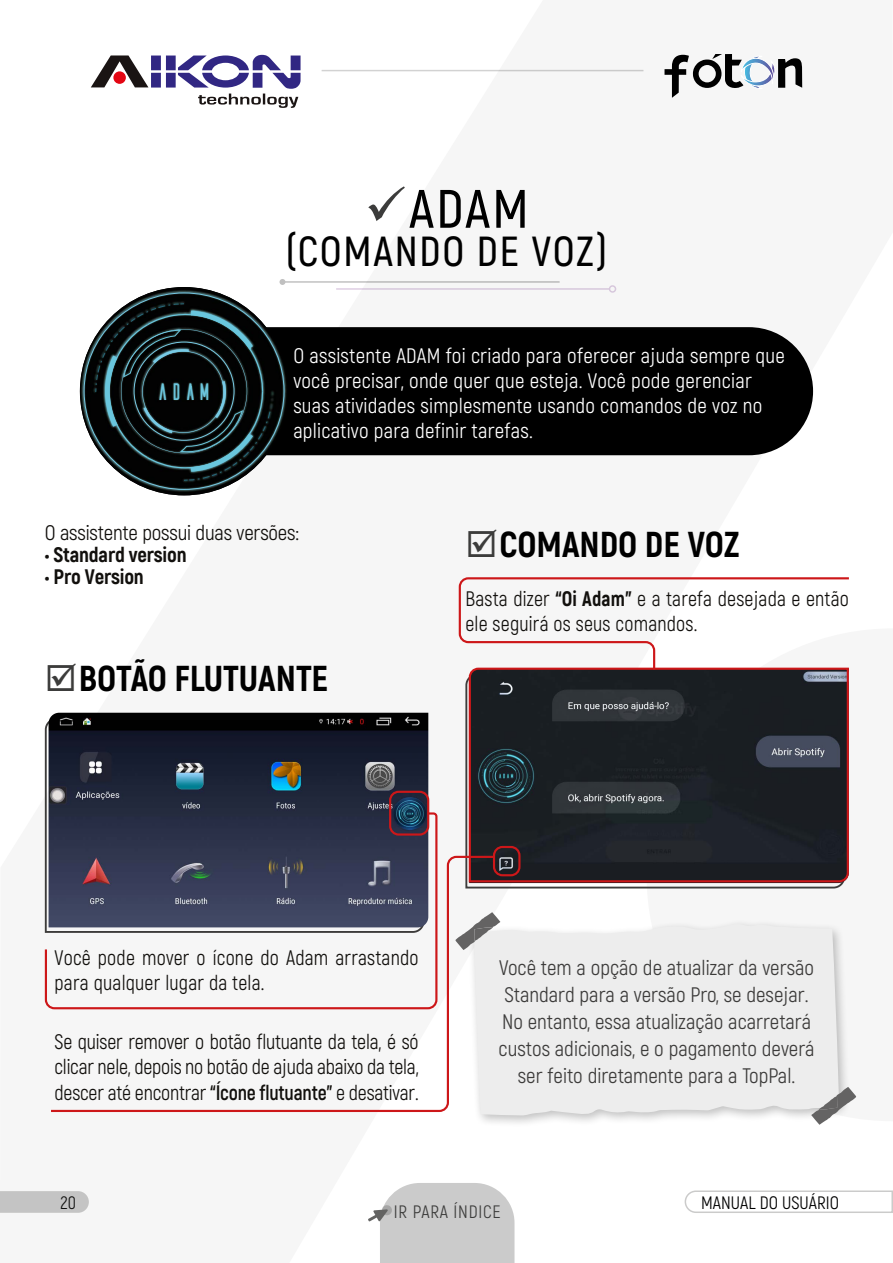
<style>
.page{position:relative;width:893px;height:1263px;background:#fff}
.page>*{position:absolute;margin:0;border:0;box-sizing:border-box;transform-origin:0 0}
.t1{font:600 54px "Akrobat";color:#000}
.t2{font:600 42px "Akrobat";letter-spacing:.04em;color:#000}
.t3{font:800 36px "Akrobat";color:#000}
.t4{font:23.85px "Ailerons";color:#6cc7df}
.t5{font:21px/25.2px "Akrobat";letter-spacing:.01em;color:#12100d;scale:.95 1}
.t6{font:21px/25.2px "Akrobat";letter-spacing:.01em;color:#fff}
.t7{font:21px/27px "Akrobat";color:#3d3c3b;text-align:center}
.t8{font:21px "Akrobat";letter-spacing:-.01em;color:#12100d}
.t9{font:800 21px "Akrobat";letter-spacing:-.01em;color:#12100d}
.t10{font:18px "Akrobat";color:#000}
.t11{font:18px "Akrobat";letter-spacing:.04em;color:#3d3d3c}
.s1{color:#3c3c3b}
.s2{font-weight:800}
.s3{font-weight:700}
</style>
<div class="page">
<svg style="left:684px;top:1190px;width:209px;height:23px"></svg>
<svg style="left:0;top:1191px;width:89px;height:22px;background:#c6c6c6"></svg>
<svg style="left:368px;top:1183px;width:146px;height:80px;background:#d0d0d0"></svg>
<svg style="left:91px;top:55px;width:210px;height:53px"></svg>
<hr style="left:322px;top:70px;width:321px;height:1px;background:#000">
<svg style="left:664px;top:54px;width:138px;height:44px"></svg>
<hr style="left:282px;top:281px;width:278px;height:2px;background:#000">
<svg style="left:279px;top:279px;width:6px;height:6px"></svg>
<hr style="left:336px;top:288px;width:273px;height:2px;background:#78388d">
<div style="left:609px;top:285px;width:7px;height:8px;border:2px solid #78388d;border-radius:50%"></div>
<div style="left:288px;top:327px;width:525px;height:128px;background:#000"></div>
<img style="left:80px;top:287px;width:208px;height:208px">
<svg style="left:84px;top:292px;width:201px;height:198px;background:#353f41"></svg>
<img style="left:49px;top:713px;width:379px;height:98px">
<svg style="left:465px;top:678px;width:379px;height:211px"></svg>
<div style="left:389px;top:791px;width:40px;height:45px;border:2px solid #cd1719;border-radius:9px"></div>
<svg style="left:468px;top:672px;width:381px;height:211px;background:#25262c"></svg>
<svg style="left:44px;top:811px;width:394px;height:197px;background:#373a50"></svg>
<svg style="left:458px;top:577px;width:391px;height:95px"></svg>
<div style="left:468px;top:918px;width:383px;height:209px;background:#000;opacity:.25"></div>
<div style="left:474px;top:924px;width:365px;height:191px;background:#ededed"></div>
<svg style="left:811px;top:1087px;width:45px;height:38px"></svg>
<svg style="left:497px;top:918px;width:3px;height:32px"></svg>
<div style="left:493px;top:846px;width:27px;height:30px;border:2px solid #cd1719;border-radius:9px"></div>
<svg style="left:49px;top:855px;width:448px;height:258px"></svg>
<p class="t4" style="left:156px;top:380px;width:57px">ADAM</p>
<h1 class="t1" style="left:364px;top:176px;width:166px"><span class="s1">✓</span>ADAM</h1>
<h2 class="t2" style="left:285px;top:226px;width:323px">(COMANDO DE VOZ)</h2>
<p class="t6" style="left:293px;top:343px;width:493px">O assistente ADAM foi criado para oferecer ajuda sempre que você precisar, onde quer que esteja. Você pode gerenciar suas atividades simplesmente usando comandos de voz no aplicativo para definir tarefas.</p>
<p class="t8" style="left:45px;top:520px;width:256px">O assistente possui duas versões:</p>
<p class="t9" style="left:45px;top:541px;width:143px">• Standard version</p>
<p class="t9" style="left:45px;top:563px;width:101px">• Pro Version</p>
<h3 class="t3" style="left:79px;top:656px;width:251px">BOTÃO FLUTUANTE</h3>
<h3 class="t3" style="left:499px;top:521px;width:242px">COMANDO DE VOZ</h3>
<p class="t5" style="left:465px;top:586px;width:405px">Basta dizer <span class="s2">“Oi Adam”</span> e a tarefa desejada e então ele seguirá os seus comandos.</p>
<p class="t5" style="left:55px;top:945px;width:385px">Você pode mover o ícone do Adam arrastando para qualquer lugar da tela.</p>
<p class="t5" style="left:55px;top:1029px;width:385px;text-align:justify">Se quiser remover o botão flutuante da tela, é só clicar nele, depois no botão de ajuda abaixo da tela, descer até encontrar <span class="s3">“Ícone flutuante”</span> e desativar.</p>
<p class="t7" style="left:499px;top:954px;width:317px">Você tem a opção de atualizar da versão Standard para a versão Pro, se desejar.<br>No entanto, essa atualização acarretará custos adicionais, e o pagamento deverá ser feito diretamente para a TopPal.</p>
<p class="t10" style="left:61px;top:1192px;width:17px">20</p>
<p class="t10" style="left:701px;top:1192px;width:139px">MANUAL DO USUÁRIO</p>
<p class="t11" style="left:394px;top:1201px;width:108px">IR PARA ÍNDICE</p>
</div>
